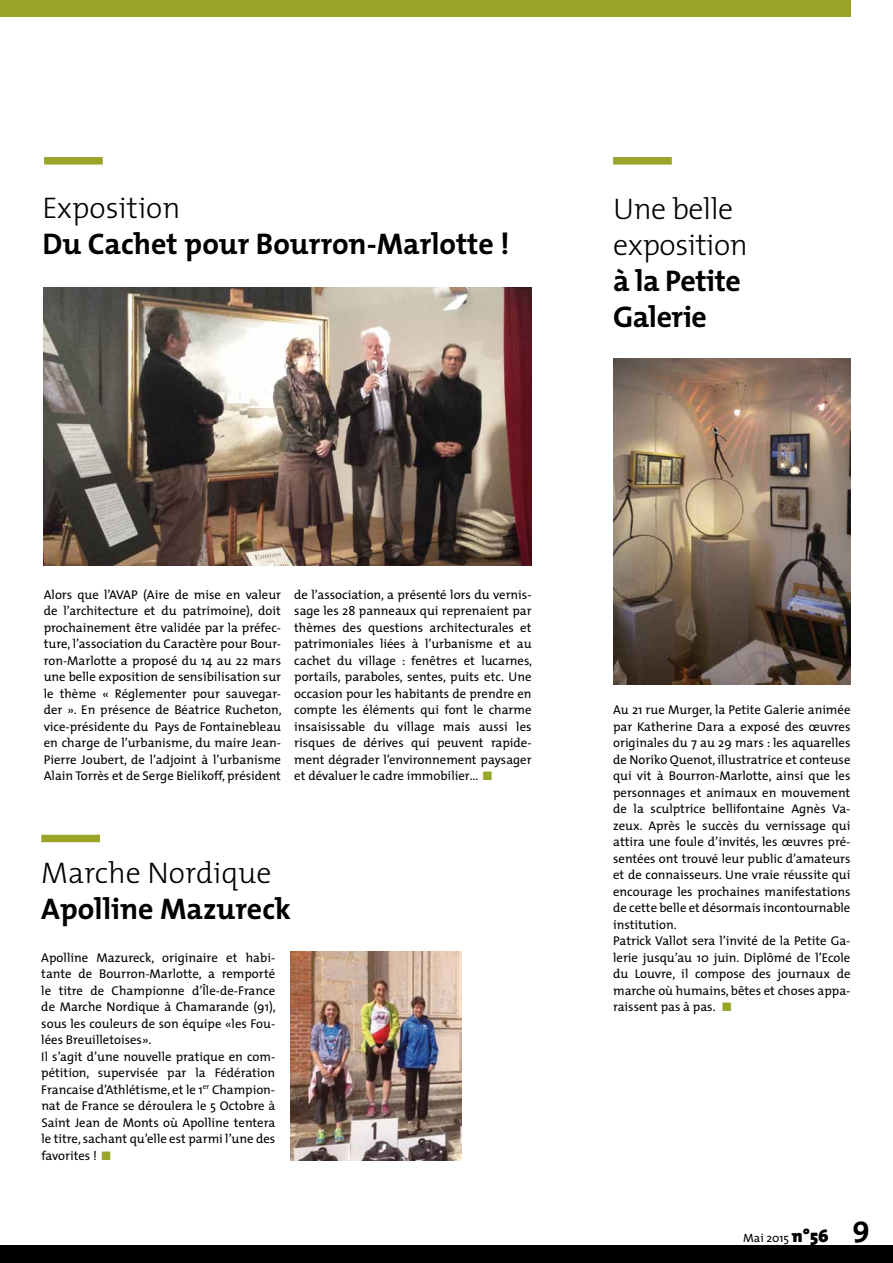
<style>
.page{position:relative;width:893px;height:1263px;background:#fff}
.page>*{position:absolute;margin:0;border:0;box-sizing:border-box;transform-origin:0 0}
.t1{font:700 30px/36px "The Mix";color:#000}
.t2{font:300 30px/36px "The Mix";letter-spacing:-.015em;color:#000}
.t3{font:12.75px/16.5px "The Mix";color:#000;text-align:justify}
.t4{font:12px "The Mix";color:#000}
.s1{font-family:"Scala Sans Bold Expert";color:#9aa428}
.s2{font-weight:900;font-size:18px}
</style>
<div class="page">
<div style="left:0;top:1245px;width:893px;height:18px;background:#000"></div>
<div style="left:0;top:0;width:850px;height:17px;background:#9aa428"></div>
<div style="left:44px;top:157px;width:59px;height:8px;background:#9aa428"></div>
<img style="left:44px;top:287px;width:488px;height:279px">
<img style="left:613px;top:358px;width:237px;height:327px">
<div style="left:41px;top:835px;width:59px;height:7px;background:#9aa428"></div>
<div style="left:613px;top:157px;width:59px;height:8px;background:#9aa428"></div>
<img style="left:290px;top:951px;width:171px;height:210px">
<h1 class="t2" style="left:42px;top:189px;width:140px">Exposition</h1>
<h1 class="t1" style="left:42px;top:225px;width:469px">Du Cachet pour Bourron-Marlotte !</h1>
<h1 class="t2" style="left:613px;top:190px;width:136px">Une belle exposition</h1>
<h1 class="t1" style="left:613px;top:262px;width:129px">à la Petite<br>Galerie</h1>
<p class="t3" style="left:44px;top:586px;width:239px">Alors que l’AVAP (Aire de mise en valeur de l’architecture et du patrimoine), doit prochainement être validée par la préfec&shy;ture, l’association du Caractère pour Bour&shy;ron-Marlotte a proposé du 14 au 22 mars une belle exposition de sensibilisation sur le thème « Réglementer pour sauvegar&shy;der ». En présence de Béatrice Rucheton, vice-présidente du Pays de Fontainebleau en charge de l’urbanisme, du maire Jean-Pierre Joubert, de l’adjoint à l’urbanisme Alain Torrès et de Serge Bielikoff, président</p>
<p class="t3" style="left:294px;top:586px;width:239px">de l’association, a présenté lors du vernis&shy;sage les 28 panneaux qui reprenaient par thèmes des questions architecturales et patrimoniales liées à l’urbanisme et au cachet du village : fenêtres et lucarnes, portails, paraboles, sentes, puits etc. Une occasion pour les habitants de prendre en compte les éléments qui font le charme insaisissable du village mais aussi les risques de dérives qui peuvent rapide&shy;ment dégrader l’environnement paysager et dévaluer le cadre immobilier… <span class="s1">R</span></p>
<h1 class="t2" style="left:41px;top:853px;width:232px">Marche N ordique</h1>
<h1 class="t1" style="left:41px;top:890px;width:251px">Apolline Mazureck</h1>
<p class="t3" style="left:41px;top:949px;width:236px;text-align:left">Apolline Mazureck, originaire et habi&shy;tante de Bourron-Marlotte, a remporté le titre de Championne d’Île-de-France de Marche Nordique à Chamarande (91), sous les couleurs de son équipe «les Fou&shy;lées Breuilletoises».<br>Il s’agit d’une nouvelle pratique en com&shy;pétition, supervisée par la Fédération Francaise d’Athlétisme, et le 1<sup>er</sup> Champion&shy;nat de France se déroulera le 5 Octobre à Saint Jean de Monts où Apolline tentera le titre, sachant qu’elle est parmi l’une des favorites ! <span class="s1">R</span></p>
<p class="t3" style="left:613px;top:701px;width:239px;text-align:left">Au 21 rue Murger, la Petite Galerie animée par Katherine Dara a exposé des œuvres originales du 7 au 29 mars : les aquarelles de Noriko Quenot, illustratrice et conteuse qui vit à Bourron-Marlotte, ainsi que les personnages et animaux en mouvement de la sculptrice bellifontaine Agnès Va&shy;zeux. Après le succès du vernissage qui attira une foule d’invités, les œuvres pré&shy;sentées ont trouvé leur public d’amateurs et de connaisseurs. Une vraie réussite qui encourage les prochaines manifestations de cette belle et désormais incontournable institution.<br>Patrick Vallot sera l’invité de la Petite Ga&shy;lerie jusqu’au 10 juin. Diplômé de l’Ecole du Louvre, il compose des journaux de marche où humains, bêtes et choses appa&shy;raissent pas à pas. <span class="s1">R</span></p>
<p class="t4" style="left:743px;top:1227px;width:128px">Mai 2015 <span class="s2">n°56</span> <sup>9</sup></p>
</div>
